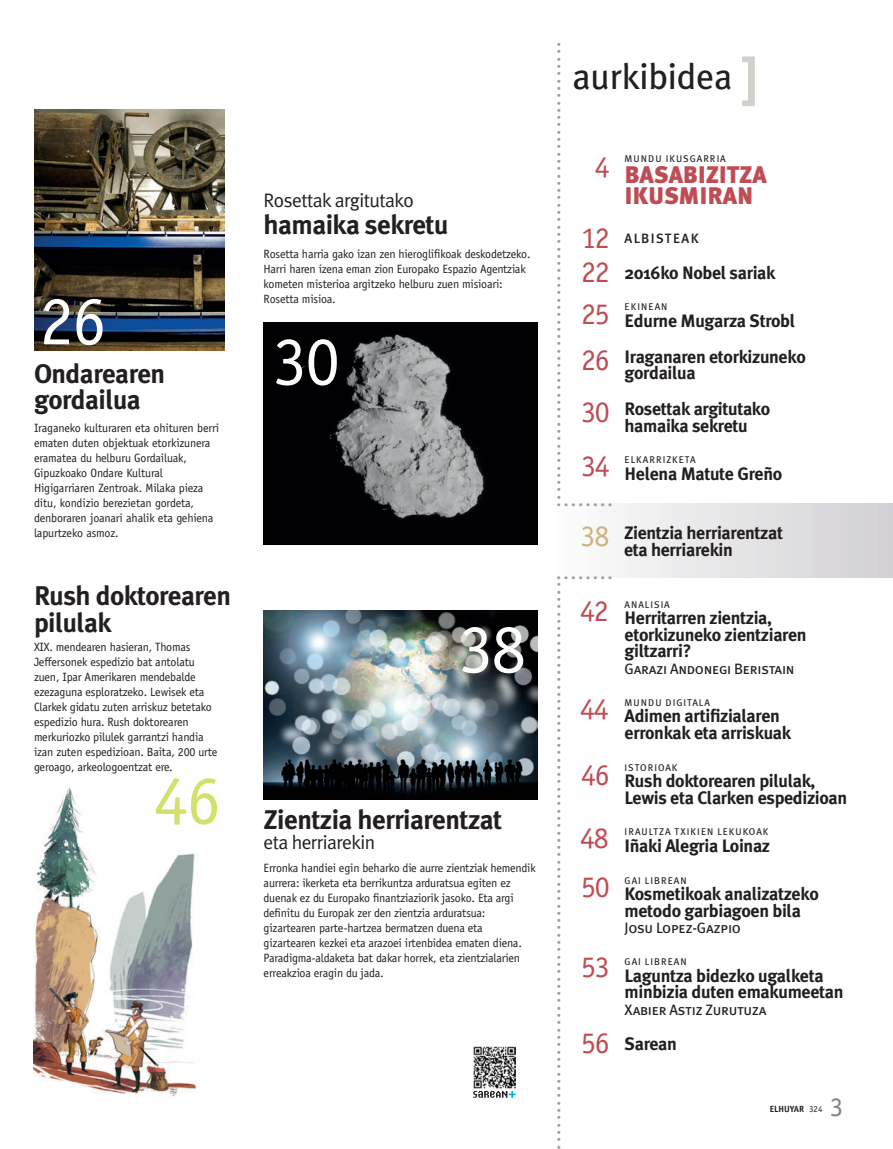
<style>
.page{position:relative;width:893px;height:1149px;background:#fff}
.page>*{position:absolute;margin:0;border:0;box-sizing:border-box;transform-origin:0 0}
.t1{font:69px "Officina Sans Std";color:#fff}
.t2{font:69px "Officina Sans Std";color:#d3e06b}
.t3{font:36px "Meta Plus";letter-spacing:-.005em;color:#231f20}
.t4{font:30px/46px "Officina Sans Std";letter-spacing:-.045em;color:#bf4c54}
.t5{font:30px "Officina Sans Std";color:#d1b17b}
.t6{font:700 27px/25.5px "Meta Plus";letter-spacing:-.02em;color:#231f20}
.t7{font:24px "Caecilia LT Std";color:#9b9f95}
.t8{font:24px/21px "Meta Plus Black Table";letter-spacing:-.005em;color:#bf4c54}
.t9{font:19.5px "Meta Plus Normal";letter-spacing:-.03em;color:#231f20}
.t10{font:700 18px/16.5px "Meta Plus";letter-spacing:-.02em;color:#231f20}
.t11{font:15px "Meta Plus Book Caps";letter-spacing:-.02em;color:#231f20}
.t12{font:500 13.5px "Meta Plus";letter-spacing:.095em;color:#231f20}
.t13{font:12px/15px "Officina Sans Std";letter-spacing:-.015em;color:#231f20}
.t14{font:9.75px "Meta Plus";letter-spacing:.1em;color:#231f20}
.t15{font:700 9px "Officina Sans Std";letter-spacing:-.01em;color:#231f20}
.s1{font-family:"Officina Sans Std";font-weight:700;font-size:54px;color:#d1d2cc}
.s2{font-weight:400}
.s3{font-weight:400;font-size:27px;color:#808285}
</style>
<div class="page">
<img style="left:473px;top:1046px;width:43px;height:42px">
<svg style="left:473px;top:1091px;width:43px;height:6px"></svg>
<div style="left:552px;top:503px;width:341px;height:74px;background:linear-gradient(to right,#fdfdfd,#d2d0d4)"></div>
<img style="left:34px;top:787px;width:163px;height:308px">
<img style="left:34px;top:109px;width:190px;height:241px">
<div style="left:549px;top:501px;width:13px;height:7px;background:#fff"></div>
<div style="left:550px;top:574px;width:12px;height:7px;background:#fff"></div>
<img style="left:264px;top:322px;width:273px;height:222px">
<img style="left:264px;top:610px;width:273px;height:189px">
<h1 class="t1" style="left:39px;top:280px;width:69px">26</h1>
<h3 class="t6" style="left:34px;top:361px;width:133px">Ondarearen gordailua</h3>
<p class="t13" style="left:34px;top:420px;width:187px">Iraganeko kulturaren eta ohituren berri ematen duten objektuak etorkizunera eramatea du helburu Gordailuak, Gipuzkoako Ondare Kultural Higigarriaren Zentroak. Milaka pieza ditu, kondizio berezietan gordeta, denboraren joanari ahalik eta gehiena lapurtzeko asmoz.</p>
<h3 class="t6" style="left:34px;top:581px;width:199px;line-height:27px">Rush doktorearen pilulak</h3>
<p class="t13" style="left:34px;top:639px;width:185px">XIX. mendearen hasieran, Thomas Jeffersonek espedizio bat antolatu zuen, Ipar Amerikaren mendebalde ezezaguna esploratzeko. Lewisek eta Clarkek gidatu zuten arriskuz betetako espedizio hura. Rush doktorearen merkuriozko pilulek garrantzi handia izan zuten espedizioan. Baita, 200 urte geroago, arkeologoentzat ere.</p>
<h1 class="t2" style="left:154px;top:759px;width:69px">46</h1>
<h3 class="t9" style="left:264px;top:189px;width:152px">Rosettak argitutako</h3>
<h3 class="t6" style="left:264px;top:212px;width:186px">hamaika sekretu</h3>
<p class="t13" style="left:264px;top:246px;width:268px">Rosetta harria gako izan zen hieroglifikoak deskodetzeko.<br>Harri haren izena eman zion Europako Espazio Agentziak kometen misterioa argitzeko helburu zuen misioari:<br>Rosetta misioa.</p>
<h1 class="t1" style="left:273px;top:321px;width:69px">30</h1>
<h1 class="t1" style="left:459px;top:608px;width:69px">38</h1>
<h3 class="t6" style="left:264px;top:806px;width:240px">Zientzia herriarentzat</h3>
<h3 class="t9" style="left:264px;top:830px;width:113px">eta herriarekin</h3>
<p class="t13" style="left:264px;top:860px;width:273px">Erronka handiei egin beharko die aurre zientziak hemendik aurrera: ikerketa eta berrikuntza arduratsua egiten ez duenak ez du Europako finantziaziorik jasoko. Eta argi definitu du Europak zer den zientzia arduratsua: gizartearen parte-hartzea bermatzen duena eta gizartearen kezkei eta arazoei irtenbidea ematen diena.<br>Paradigma-aldaketa bat dakar horrek, eta zientzialarien erreakzioa eragin du jada.</p>
<h3 class="t7" style="left:580px;top:41px;width:1110px;rotate:90deg">........................................................................................................................................................</h3>
<h2 class="t3" style="left:572px;top:55px;width:191px">aurkibidea <span class="s1">]</span></h2>
<p class="t14" style="left:625px;top:153px;width:103px">MUNDU IKUSGARRIA</p>
<h3 class="t8" style="left:625px;top:164px;width:144px">BASABIZITZA<br>IKUSMIRAN</h3>
<p class="t12" style="left:625px;top:230px;width:76px">ALBISTEAK</p>
<h3 class="t10" style="left:625px;top:264px;width:152px">2016ko Nobel sariak</h3>
<p class="t14" style="left:625px;top:301px;width:44px">EKINEAN</p>
<h3 class="t10" style="left:625px;top:303px;width:183px;line-height:35.7px">Edurne Mugarza Strobl<br>Iraganaren etorkizuneko</h3>
<h3 class="t10" style="left:625px;top:355px;width:147px;line-height:35.7px">gordailua<br>Rosettak argitutako</h3>
<h3 class="t10" style="left:625px;top:417px;width:125px">hamaika sekretu</h3>
<p class="t14" style="left:625px;top:454px;width:73px">ELKARRIZKETA</p>
<h3 class="t10" style="left:625px;top:465px;width:159px">Helena Matute Greño</h3>
<h3 class="t4" style="left:595px;top:144px;width:16px">4</h3>
<h3 class="t4" style="left:581px;top:215px;width:30px">12</h3>
<h3 class="t4" style="left:581px;top:249px;width:30px">22</h3>
<h3 class="t4" style="left:581px;top:290px;width:30px">25<br>26</h3>
<h3 class="t4" style="left:581px;top:389px;width:30px">30</h3>
<h3 class="t4" style="left:581px;top:442px;width:30px">34</h3>
<h3 class="t7" style="left:556px;top:483px;width:59px">........</h3>
<h3 class="t10" style="left:624px;top:524px;width:160px">Zientzia herriarentzat eta herriarekin</h3>
<h3 class="t5" style="left:581px;top:518px;width:30px">38</h3>
<h3 class="t7" style="left:556px;top:556px;width:59px">........</h3>
<h3 class="t4" style="left:580px;top:587px;width:30px">42</h3>
<p class="t14" style="left:625px;top:598px;width:47px">ANALISIA</p>
<h3 class="t10" style="left:625px;top:609px;width:184px">Herritarren zientzia, etorkizuneko zientziaren giltzarri?</h3>
<p class="t11" style="left:625px;top:660px;width:172px">Garazi Andonegi Beristain</p>
<p class="t14" style="left:625px;top:696px;width:87px">MUNDU DIGITALA</p>
<h3 class="t10" style="left:625px;top:707px;width:168px">Adimen artifizialaren erronkak eta arriskuak</h3>
<p class="t14" style="left:625px;top:761px;width:54px">ISTORIOAK</p>
<h3 class="t10" style="left:625px;top:772px;width:224px">Rush doktorearen pilulak,<br>Lewis eta Clarken espedizioan</h3>
<p class="t14" style="left:625px;top:826px;width:145px">IRAULTZA TXIKIEN LEKUKOAK</p>
<h3 class="t10" style="left:625px;top:837px;width:147px">Iñaki Alegria Loinaz</h3>
<p class="t14" style="left:625px;top:874px;width:64px">GAI LIBREAN</p>
<h3 class="t10" style="left:625px;top:885px;width:196px">Kosmetikoak analizatzeko metodo garbiagoen bila</h3>
<p class="t11" style="left:625px;top:919px;width:118px">Josu Lopez-Gazpio</p>
<p class="t14" style="left:625px;top:955px;width:64px">GAI LIBREAN</p>
<h3 class="t10" style="left:625px;top:966px;width:220px">Laguntza bidezko ugalketa minbizia duten emakumeetan</h3>
<p class="t11" style="left:625px;top:1000px;width:144px">Xabier Astiz Zurutuza</p>
<h3 class="t10" style="left:625px;top:1035px;width:54px">Sarean</h3>
<h3 class="t4" style="left:580px;top:686px;width:30px">44</h3>
<h3 class="t4" style="left:581px;top:751px;width:30px">46</h3>
<h3 class="t4" style="left:580px;top:814px;width:30px">48</h3>
<h3 class="t4" style="left:581px;top:864px;width:30px">50</h3>
<h3 class="t4" style="left:581px;top:943px;width:30px">53</h3>
<h3 class="t4" style="left:581px;top:1019px;width:30px">56</h3>
<p class="t15" style="left:770px;top:1102px;width:75px">ELHUYAR <span class="s2">324</span> <span class="s3">3</span></p>
</div>
